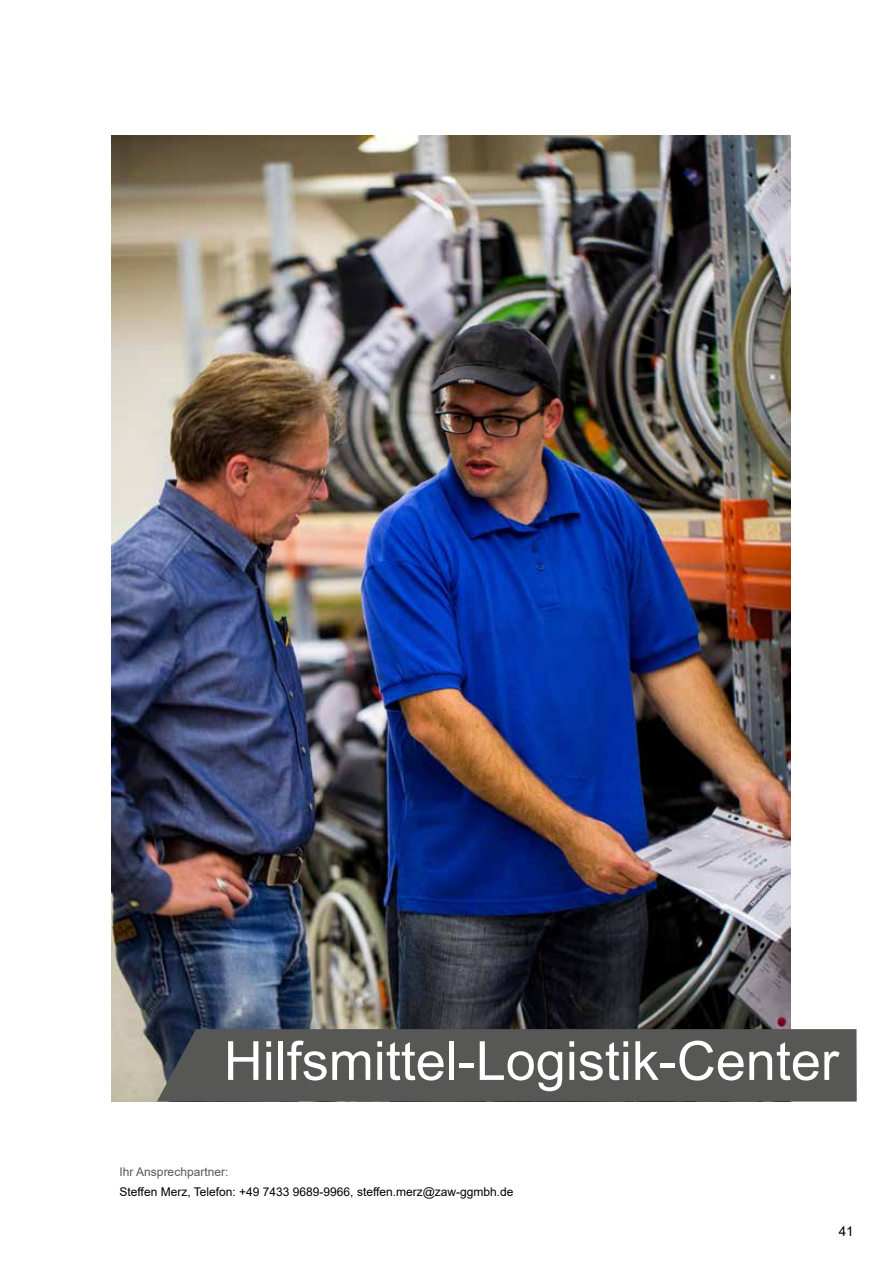
<style>
.page{position:relative;width:893px;height:1263px;background:#fff}
.page>*{position:absolute;margin:0;border:0;box-sizing:border-box;transform-origin:0 0}
.t1{font:54px "Arial";color:#fff}
.t2{font:13.5px "Arial";color:#000}
.t3{font:12px "Arial";color:#000}
.t4{font:12px "Arial";color:#575756}
</style>
<div class="page">
<hr style="left:0;top:0;width:1px;height:1263px;background:#9d9d9c">
<img style="left:111px;top:135px;width:679px;height:966px">
<div style="left:157px;top:1029px;width:700px;height:72px;background:#575756"></div>
<h1 class="t1" style="left:224px;top:1024px;width:617px">Hilfsmittel-Logistik-Center</h1>
<p class="t4" style="left:120px;top:1164px;width:110px">Ihr Ansprechpartner:</p>
<p class="t3" style="left:120px;top:1183px;width:395px">Steffen Merz, Telefon: +49 7433 9689-9966, steffen.merz@zaw-ggmbh.de</p>
<p class="t2" style="left:839px;top:1222px;width:17px">41</p>
</div>
